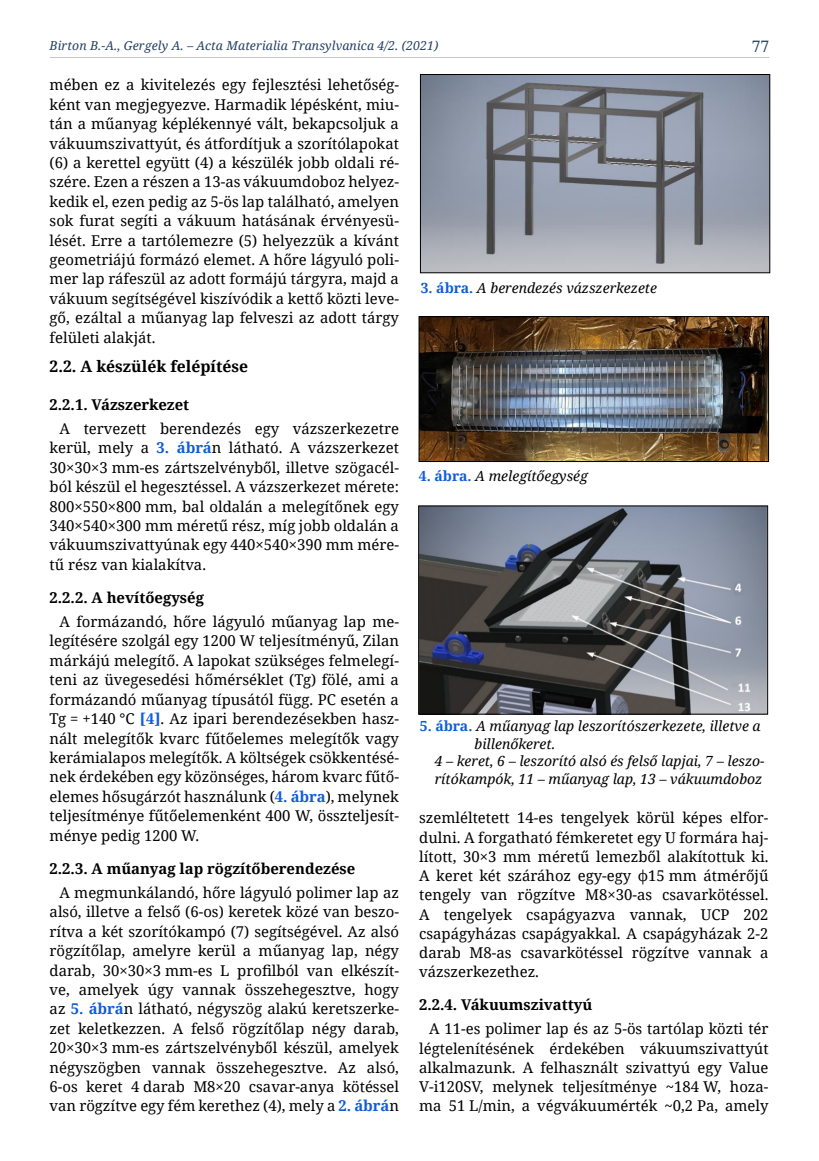
<style>
.page{position:relative;width:819px;height:1161px;background:#fff}
.page>*{position:absolute;margin:0;border:0;box-sizing:border-box;transform-origin:0 0}
.t1{font:700 15.75px "Noto Serif";color:#000}
.t2{font:15.75px "Noto Serif";color:#244061}
.t3{font:14.88px/19.4px "Noto Serif";color:#000;text-align:justify}
.t4{font:700 14.88px "Noto Serif";color:#000}
.t5{font:italic 14px "Noto Serif";color:#000}
.t6{font:italic 12.25px "Noto Serif";letter-spacing:.01em;color:#244061}
.s1{font-weight:700;color:#0f5dd8}
.s2{font-weight:700;font-style:normal;color:#0f5dd8}
</style>
<div class="page">
<hr style="left:50px;top:57px;width:719px;height:1px;background:#c6c6c6">
<img style="left:422px;top:76px;width:345px;height:195px">
<div style="left:420px;top:74px;width:349px;height:199px;border:1px solid #000"></div>
<img style="left:421px;top:318px;width:345px;height:142px">
<div style="left:419px;top:316px;width:349px;height:146px;border:1px solid #000"></div>
<img style="left:420px;top:508px;width:345px;height:204px">
<div style="left:418px;top:506px;width:349px;height:208px;border:1px solid #000"></div>
<p class="t6" style="left:50px;top:37px;width:390px">Birton B.-A., Gergely A. – Acta Materialia Transylvanica 4/2. (2021)</p>
<p class="t2" style="left:751px;top:35px;width:19px">77</p>
<p class="t3" style="left:50px;top:75px;width:351px">mében ez a kivitelezés egy fejlesztési lehetőség&shy;ként van megjegyezve. Harmadik lépésként, miu&shy;tán a műanyag képlékennyé vált, bekapcsoljuk a vákuumszivattyút, és átfordítjuk a szorítólapokat (6) a kerettel együtt (4) a készülék jobb oldali ré&shy;szére. Ezen a részen a 13-as vákuumdoboz helyez&shy;kedik el, ezen pedig az 5-ös lap található, amelyen sok furat segíti a vákuum hatásának érvényesü&shy;lését. Erre a tartólemezre (5) helyezzük a kívánt geometriájú formázó elemet. A hőre lágyuló poli&shy;mer lap ráfeszül az adott formájú tárgyra, majd a vákuum segítségével kiszívódik a kettő közti leve&shy;gő, ezáltal a műanyag lap felveszi az adott tárgy felületi alakját.</p>
<p class="t1" style="left:50px;top:355px;width:200px">2.2. A készülék felépítése</p>
<p class="t4" style="left:50px;top:394px;width:141px">2.2.1. Vázszerkezet</p>
<p class="t3" style="left:50px;top:418px;width:351px;text-indent:10px">A tervezett berendezés egy vázszerkezetre kerül, mely a <span class="s1">3. ábrá</span>n látható. A vázszerkezet 30×30×3 mm-es zártszelvényből, illetve szögacél&shy;ból készül el hegesztéssel. A vázszerkezet mérete:<br>800×550×800 mm, bal oldalán a melegítőnek egy 340×540×300 mm méretű rész, míg jobb oldalán a vákuumszivattyúnak egy 440×540×390 mm mére&shy;tű rész van kialakítva.</p>
<p class="t4" style="left:50px;top:587px;width:156px">2.2.2. A hevítőegység</p>
<p class="t3" style="left:50px;top:611px;width:351px;text-indent:10px">A formázandó, hőre lágyuló műanyag lap me&shy;legítésére szolgál egy 1200 W teljesítményű, Zilan márkájú melegítő. A lapokat szükséges felmelegí&shy;teni az üvegesedési hőmérséklet (Tg) fölé, ami a formázandó műanyag típusától függ. PC esetén a Tg = +140 °C <span class="s1">[4]</span>. Az ipari berendezésekben hasz&shy;nált melegítők kvarc fűtőelemes melegítők vagy kerámialapos melegítők. A költségek csökkentésé&shy;nek érdekében egy közönséges, három kvarc fűtő&shy;elemes hősugárzót használunk (<span class="s1">4. ábra</span>), melynek teljesítménye fűtőelemenként 400 W, összteljesít&shy;ménye pedig 1200 W.</p>
<p class="t4" style="left:50px;top:858px;width:307px">2.2.3. A műanyag lap rögzítőberendezése</p>
<p class="t3" style="left:50px;top:882px;width:351px;text-indent:10px">A megmunkálandó, hőre lágyuló polimer lap az alsó, illetve a felső (6-os) keretek közé van beszo&shy;rítva a két szorítókampó (7) segítségével. Az alsó rögzítőlap, amelyre kerül a műanyag lap, négy darab, 30×30×3 mm-es L profilból van elkészít&shy;ve, amelyek úgy vannak összehegesztve, hogy az <span class="s1">5. ábrá</span>n látható, négyszög alakú keretszerke&shy;zet keletkezzen. A felső rögzítőlap négy darab, 20×30×3 mm-es zártszelvényből készül, amelyek négyszögben vannak összehegesztve. Az alsó, 6-os keret 4 darab M8×20 csavar-anya kötéssel van rögzítve egy fém kerethez (4), mely a <span class="s1">2. ábrá</span>n</p>
<p class="t5" style="left:420px;top:278px;width:238px"><span class="s2">3. ábra.</span> A berendezés vázszerkezete</p>
<p class="t5" style="left:419px;top:467px;width:170px"><span class="s2">4. ábra.</span> A melegítőegység</p>
<p class="t5" style="left:420px;top:716px;width:342px"><span class="s2">5. ábra.</span> A műanyag lap leszorítószerkezete, illetve a</p>
<p class="t5" style="left:474px;top:734px;width:82px">billenőkeret.</p>
<p class="t5" style="left:435px;top:751px;width:331px">4 – keret, 6 – leszorító alsó és felső lapjai, 7 – leszo-</p>
<p class="t5" style="left:435px;top:769px;width:329px">rítókampók, 11 – műanyag lap, 13 – vákuumdoboz</p>
<p class="t3" style="left:419px;top:808px;width:351px">szemléltetett 14-es tengelyek körül képes elfor&shy;dulni. A forgatható fémkeretet egy U formára haj&shy;lított, 30×3 mm méretű lemezből alakítottuk ki.<br>A keret két szárához egy-egy φ15 mm átmérőjű tengely van rögzítve M8×30-as csavarkötéssel.<br>A tengelyek csapágyazva vannak, UCP 202 csapágyházas csapágyakkal. A csapágyházak 2-2 darab M8-as csavarkötéssel rögzítve vannak a vázszerkezethez.</p>
<p class="t4" style="left:419px;top:994px;width:175px">2.2.4. Vákuumszivattyú</p>
<p class="t3" style="left:419px;top:1019px;width:351px;text-indent:10px">A 11-es polimer lap és az 5-ös tartólap közti tér légtelenítésének érdekében vákuumszivattyút alkalmazunk. A felhasznált szivattyú egy Value V-i120SV, melynek teljesítménye ~184 W, hoza&shy;ma 51 L/min, a végvákuumérték ~0,2 Pa, amely</p>
</div>
